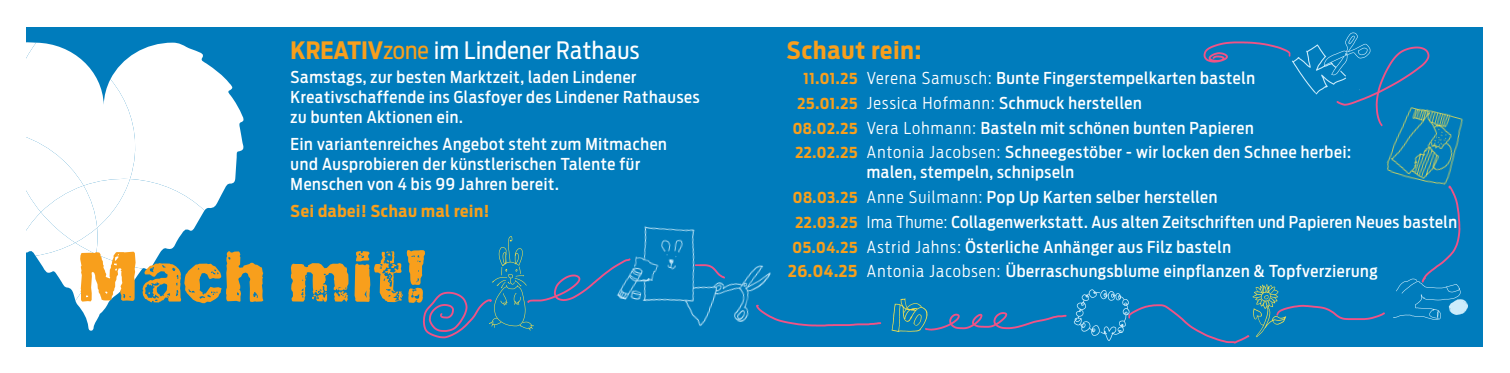
<style>
.page{position:relative;width:1510px;height:373px;background:#fff}
.page>*{position:absolute;margin:0;border:0;box-sizing:border-box;transform-origin:0 0}
.t1{font:73.88px "Frankie";color:#f89f1c}
.t2{font:23.75px "Antenna Cond";letter-spacing:.02em;color:#fff}
.Text_Kreativ{font:700 23.75px "Antenna Cond";letter-spacing:.04em;color:#f89f1c}
.Text_Kreativ-2{font:500 16.25px/20px "Antenna Cond";letter-spacing:.04em;color:#fff}
.Text_Kreativ-3{font:700 16.25px "Antenna Cond";letter-spacing:.04em;color:#f89f1c}
.s1{font-weight:700;color:#f89f1c}
.s2{color:#f89f1c}
.s3{font-weight:700;font-size:15px;color:#f89f1c}
.s4{font-weight:300}
</style>
<div class="page">
<div style="left:27px;top:27px;width:1456px;height:318px;background:#007cbc"></div>
<svg style="left:26px;top:42px;width:218px;height:288px"></svg>
<img style="left:394px;top:41px;width:1089px;height:306px">
<img style="left:887px;top:296px;width:40px;height:38px">
<img style="left:1243px;top:282px;width:46px;height:56px">
<img style="left:1066px;top:274px;width:76px;height:73px">
<img style="left:1280px;top:32px;width:94px;height:73px">
<img style="left:609px;top:213px;width:178px;height:134px">
<img style="left:1391px;top:267px;width:76px;height:63px">
<img style="left:1370px;top:87px;width:113px;height:106px">
<p class="t2" style="left:291px;top:36px;width:350px"><span class="s1">KREATIV</span><span class="s2">zone</span> im Lindener Rathaus</p>
<p class="Text_Kreativ-2" style="left:291px;top:67px;width:410px">Samstags, zur besten Marktzeit, laden Lindener<br>Kreativschaffende ins Glasfoyer des Lindener Rathauses zu bunten Aktionen ein.</p>
<p class="Text_Kreativ-2" style="left:291px;top:134px;width:378px">Ein variantenreiches Angebot steht zum Mitmachen und Ausprobieren der künstlerischen Talente für<br>Menschen von 4 bis 99 Jahren bereit.</p>
<p class="Text_Kreativ-3" style="left:291px;top:201px;width:200px">Sei dabei! Schau mal rein!</p>
<p class="t1" style="left:77px;top:232px;width:352px">Mach mit!</p>
<p class="Text_Kreativ" style="left:787px;top:36px;width:136px">Schaut rein:</p>
<p class="Text_Kreativ-2" style="left:803px;top:68px;width:453px"><span class="s3">11.01.25</span> <span class="s4">Verena Samusch:</span> Bunte Fingerstempelkarten basteln</p>
<p class="Text_Kreativ-2" style="left:797px;top:93px;width:346px"><span class="s3">25.01.25</span> <span class="s4">Jessica Hofmann:</span> Schmuck herstellen</p>
<p class="Text_Kreativ-2" style="left:792px;top:117px;width:462px"><span class="s3">08.02.25</span> <span class="s4">Vera Lohmann:</span> Basteln mit schönen bunten Papieren</p>
<p class="Text_Kreativ-2" style="left:867px;top:142px;width:485px;text-indent:-72px"><span class="s3">22.02.25</span> <span class="s4">Antonia Jacobsen:</span> Schneegestöber - wir locken den Schnee herbei: malen, stempeln, schnipseln</p>
<p class="Text_Kreativ-2" style="left:793px;top:187px;width:426px"><span class="s3">08.03.25</span> <span class="s4">Anne Suilmann:</span> Pop Up Karten selber herstellen</p>
<p class="Text_Kreativ-2" style="left:795px;top:212px;width:663px"><span class="s3">22.03.25</span> <span class="s4">Ima Thume:</span> Collagenwerkstatt. Aus alten Zeitschriften und Papieren Neues basteln</p>
<p class="Text_Kreativ-2" style="left:792px;top:237px;width:440px"><span class="s3">05.04.25</span> <span class="s4">Astrid Jahns:</span> Österliche Anhänger aus Filz basteln</p>
<p class="Text_Kreativ-2" style="left:788px;top:260px;width:591px"><span class="s1">26.04.25</span> <span class="s4">Antonia Jacobsen:</span> Überraschungsblume einpflanzen &amp; Topfverzierung</p>
</div>
